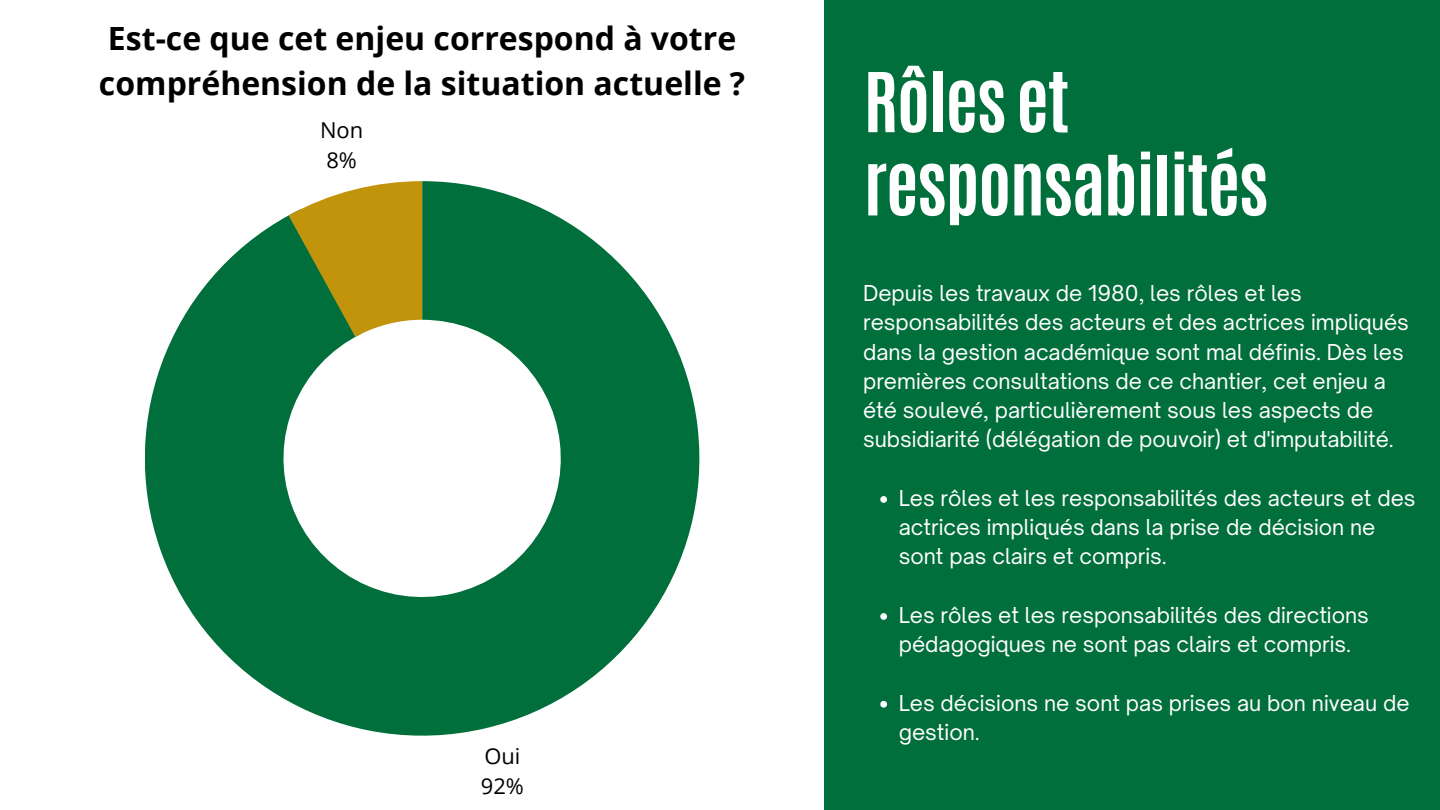
<style>
.page{position:relative;width:1440px;height:810px;background:#fff}
.page>*{position:absolute;margin:0;border:0;box-sizing:border-box;transform-origin:0 0}
.t1{font:700 70px/83.2px "Antonio";letter-spacing:-.02em;color:#fff}
.t2{font:700 32px/44.2px "Open Sans";color:#000}
.t3{font:21.9px "Open Sans";color:#000}
.t4{font:21px/29.2px "Open Sauce One";color:#fff}
</style>
<div class="page">
<div style="left:825px;top:0;width:615px;height:810px;background:#016f3b"></div>
<svg style="left:880px;top:496px;width:7px;height:7px"></svg>
<svg style="left:880px;top:613px;width:7px;height:7px"></svg>
<svg style="left:880px;top:701px;width:7px;height:7px"></svg>
<svg style="left:145px;top:181px;width:554px;height:555px;fill:#016f3b"></svg>
<svg style="left:289px;top:181px;width:133px;height:156px;background:#a3982f"></svg>
<p class="t2" style="left:99px;top:16px;width:648px">Est-ce que cet enjeu correspond à votre compréhension de la situation actuelle ?</p>
<p class="t3" style="left:320px;top:114px;width:45px">Non</p>
<p class="t3" style="left:326px;top:145px;width:32px">8%</p>
<p class="t3" style="left:484px;top:741px;width:37px">Oui</p>
<p class="t3" style="left:481px;top:771px;width:45px">92%</p>
<p class="t1" style="left:864px;top:61px;width:406px">Rôles et responsabilités</p>
<p class="t4" style="left:863px;top:278px;width:547px">Depuis les travaux de 1980, les rôles et les responsabilités des acteurs et des actrices impliqués dans la gestion académique sont mal définis. Dès les premières consultations de ce chantier, cet enjeu a été soulevé, particulièrement sous les aspects de subsidiarité (délégation de pouvoir) et d'imputabilité.</p>
<p class="t4" style="left:899px;top:483px;width:518px">Les rôles et les responsabilités des acteurs et des actrices impliqués dans la prise de décision ne sont pas clairs et compris.</p>
<p class="t4" style="left:899px;top:600px;width:472px">Les rôles et les responsabilités des directions pédagogiques ne sont pas clairs et compris.</p>
<p class="t4" style="left:899px;top:688px;width:512px">Les décisions ne sont pas prises au bon niveau de gestion.</p>
</div>
